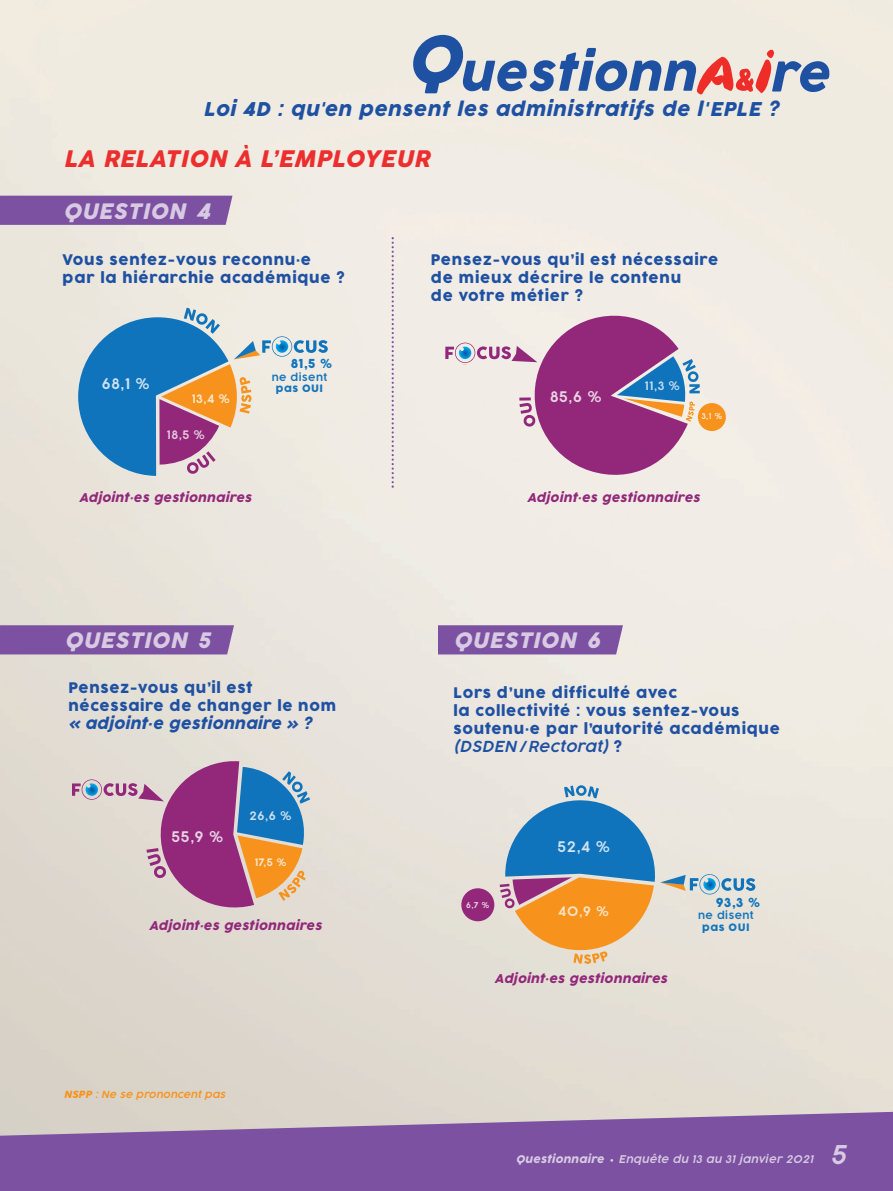
<style>
.page{position:relative;width:893px;height:1191px;background:#fff}
.page>*{position:absolute;margin:0;border:0;box-sizing:border-box;transform-origin:0 0}
.t1{font:italic 300 25.5px "Cocogoose Pro";color:rgb(255 255 255/.7)}
.t2{font:italic 22.5px "Cocogoose Pro";letter-spacing:.025em;color:#ec2e2e}
.t3{font:italic 21px "Cocogoose Pro";letter-spacing:.025em;color:rgb(255 255 255/.7)}
.t4{font:italic 18.75px "Cocogoose Pro";letter-spacing:.035em;color:#1f51a3}
.t5{font:15px/18px "Cocogoose Pro";letter-spacing:.05em;color:#1f51a3}
.t6{font:italic 15px "Cocogoose Pro";letter-spacing:.02em;color:#1f51a3}
.t7{font:300 15px "Cocogoose Pro";letter-spacing:.045em;color:rgb(255 255 255/.8)}
.t8{font:300 13.5px "Cocogoose Pro";color:rgb(255 255 255/.75)}
.t9{font:12.75px "Cocogoose Pro";color:#1375bc}
.t10{font:italic 12px "Cocogoose Pro";letter-spacing:.025em;color:#93287b}
.t11{font:300 12px "Cocogoose Pro";color:rgb(255 255 255/.8)}
.t12{font:300 12px "Cocogoose Pro";color:rgb(255 255 255/.75)}
.t13{font:italic 300 10.5px "Cocogoose Pro";letter-spacing:.025em;color:rgb(255 255 255/.7)}
.t14{font:300 10.5px "Cocogoose Pro";letter-spacing:.05em;color:#1375bc}
.t15{font:italic 10.5px "Cocogoose Pro";letter-spacing:.025em;color:rgb(255 255 255/.7)}
.t16{font:10.5px "Cocogoose Pro";letter-spacing:.05em;color:#1375bc}
.t17{font:300 10.5px "Cocogoose Pro";color:rgb(255 255 255/.8)}
.t18{font:italic 300 9.75px "Cocogoose Pro";letter-spacing:.02em;color:#f7931d}
.t19{font:300 8.25px "Cocogoose Pro";color:rgb(255 255 255/.8)}
.s1{font-weight:400}
.s2{font-weight:300;font-style:italic}
</style>
<div class="page">
<svg style="left:0;top:1111px;width:893px;height:79px;background:#8b66a7"></svg>
<svg style="left:411px;top:35px;width:420px;height:60px;background:#b7b7c6"></svg>
<div style="left:151px;top:263px;width:142px;height:23px;background:#f0ebe2"></div>
<div style="left:0;top:196px;width:232px;height:29px;background:#7c51a1"></div>
<div style="left:0;top:625px;width:234px;height:29px;background:#7c51a1"></div>
<svg style="left:591px;top:493px;width:127px;height:4px"></svg>
<svg style="left:392px;top:237px;width:2px;height:251px"></svg>
<div style="left:438px;top:625px;width:185px;height:29px;background:#7c51a1"></div>
<div style="left:698px;top:403px;width:28px;height:28px;background:#f7931d;border-radius:50%"></div>
<svg style="left:445px;top:306px;width:255px;height:178px;background:#c39bb9"></svg>
<svg style="left:78px;top:308px;width:250px;height:207px;background:#adbac6"></svg>
<svg style="left:452px;top:741px;width:303px;height:263px;background:#cdcac4"></svg>
<svg style="left:72px;top:760px;width:238px;height:155px;background:#b69aab"></svg>
<p class="t4" style="left:203px;top:101px;width:576px">Loi 4D : qu'en pensent les administratifs de l'EPLE ?</p>
<h2 class="t2" style="left:64px;top:149px;width:367px">LA RELATION À L’EMPLOYEUR</h2>
<h3 class="t3" style="left:63px;top:201px;width:148px">QUESTION 4</h3>
<p class="t5" style="left:63px;top:252px;width:284px">Vous sentez-vous reconnu·e par la hiérarchie académique ?</p>
<p class="t5" style="left:431px;top:252px;width:289px">Pensez-vous qu’il est nécessaire de mieux décrire le contenu<br>de votre métier ?</p>
<p class="t7" style="left:102px;top:377px;width:49px">68,1 %</p>
<p class="t11" style="left:192px;top:393px;width:40px">13,4 %</p>
<p class="t12" style="left:167px;top:429px;width:39px">18,5 %</p>
<p class="t9" style="left:291px;top:358px;width:42px">81,5 %</p>
<p class="t14" style="left:272px;top:372px;width:57px">ne disent</p>
<p class="t16" style="left:276px;top:383px;width:49px">pas OUI</p>
<p class="t7" style="left:550px;top:390px;width:53px">85,6 %</p>
<p class="t12" style="left:645px;top:381px;width:36px">11,3 %</p>
<p class="t19" style="left:701px;top:413px;width:22px">3,1 %</p>
<p class="t10" style="left:79px;top:492px;width:174px">Adjoint·es gestionnaires</p>
<p class="t10" style="left:527px;top:492px;width:174px">Adjoint·es gestionnaires</p>
<h3 class="t3" style="left:65px;top:631px;width:147px">QUESTION 5</h3>
<p class="t5" style="left:68px;top:679px;width:269px">Pensez-vous qu’il est nécessaire de changer le nom</p>
<p class="t6" style="left:68px;top:716px;width:245px">« adjoint·e gestionnaire » ?</p>
<p class="t7" style="left:172px;top:830px;width:53px">55,9 %</p>
<p class="t11" style="left:250px;top:810px;width:43px">26,6 %</p>
<p class="t17" style="left:255px;top:858px;width:33px">17,5 %</p>
<p class="t10" style="left:149px;top:919px;width:174px">Adjoint·es gestionnaires</p>
<p class="t18" style="left:64px;top:1089px;width:163px"><span class="s1">NSPP</span> : Ne se prononcent pas</p>
<h3 class="t3" style="left:453px;top:631px;width:148px">QUESTION 6</h3>
<p class="t5" style="left:453px;top:684px;width:328px">Lors d’une difficulté avec<br>la collectivité : vous sentez-vous soutenu·e par l’autorité académique <span class="s2">(DSDEN/Rectorat)</span> ?</p>
<p class="t19" style="left:466px;top:901px;width:25px">6,7 %</p>
<p class="t7" style="left:557px;top:840px;width:54px">52,4 %</p>
<p class="t8" style="left:558px;top:905px;width:52px">40,9 %</p>
<p class="t10" style="left:495px;top:973px;width:174px">Adjoint·es gestionnaires</p>
<p class="t9" style="left:716px;top:896px;width:45px">93,3 %</p>
<p class="t14" style="left:698px;top:911px;width:57px">ne disent</p>
<p class="t16" style="left:702px;top:922px;width:49px">pas OUI</p>
<p class="t15" style="left:516px;top:1154px;width:90px">Questionnaire</p>
<p class="t13" style="left:618px;top:1153px;width:196px">Enquête du 13 au 31 janvier 2021</p>
<h1 class="t1" style="left:830px;top:1140px;width:17px">5</h1>
</div>
